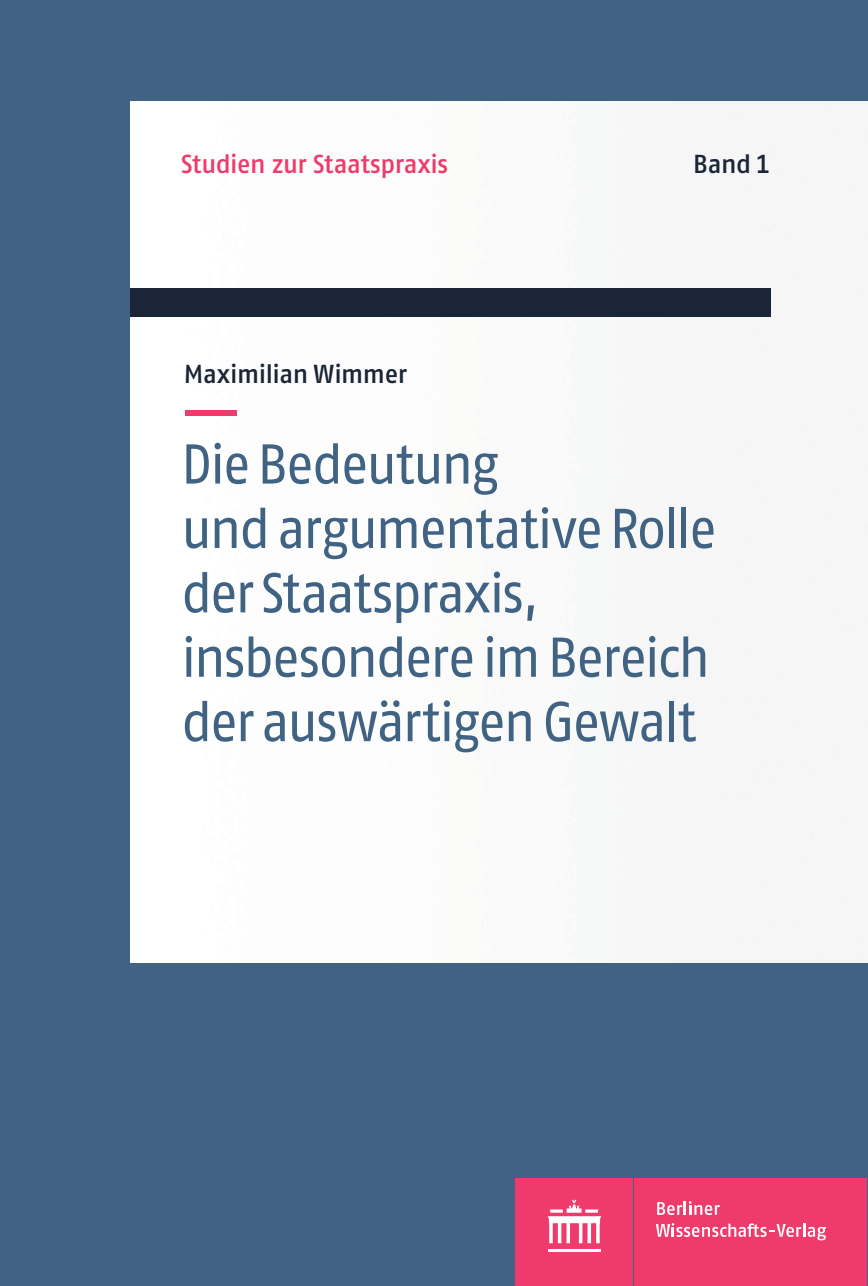
<style>
.page{position:relative;width:868px;height:1286px;background:#fff}
.page>*{position:absolute;margin:0;border:0;box-sizing:border-box;transform-origin:0 0}
.t1{font:56px/64.4px "Fago Pro";letter-spacing:-.045em;color:#406283;scale:.95 1}
.t2{font:500 26px "Fago Pro";letter-spacing:-.02em;color:#ef3b6b}
.t3{font:500 26px "Fago Pro";letter-spacing:-.02em;color:#1a2537}
.t4{font:500 18.2px "Fago Pro";color:#ef3b6b;scale:3.39 1}
</style>
<div class="page">
<div style="left:0;top:0;width:867px;height:1286px;background:#406283"></div>
<div style="left:130px;top:101px;width:737px;height:861px;background:#fafaf9"></div>
<div style="left:130px;top:288px;width:641px;height:29px;background:#1a2537"></div>
<div style="left:635px;top:1178px;width:232px;height:108px;background:#ef3b6b"></div>
<div style="left:516px;top:1178px;width:117px;height:108px;background:#ef3b6b"></div>
<hr style="left:548px;top:1249px;width:53px;height:3px;background:#fff">
<svg style="left:548px;top:1200px;width:53px;height:43px"></svg>
<svg style="left:657px;top:1201px;width:63px;height:14px"></svg>
<svg style="left:656px;top:1223px;width:170px;height:17px"></svg>
<p class="t2" style="left:181px;top:149px;width:269px">Studien zur Staatspraxis</p>
<p class="t3" style="left:693px;top:149px;width:79px">Band 1</p>
<p class="t3" style="left:184px;top:358px;width:225px">Maximilian Wimmer</p>
<p class="t4" style="left:185px;top:402px;width:16px">━</p>
<p class="t1" style="left:181px;top:436px;width:566px">Die Bedeutung<br>und argumentative Rolle der Staatspraxis, insbesondere im Bereich der auswärtigen Gewalt</p>
</div>
